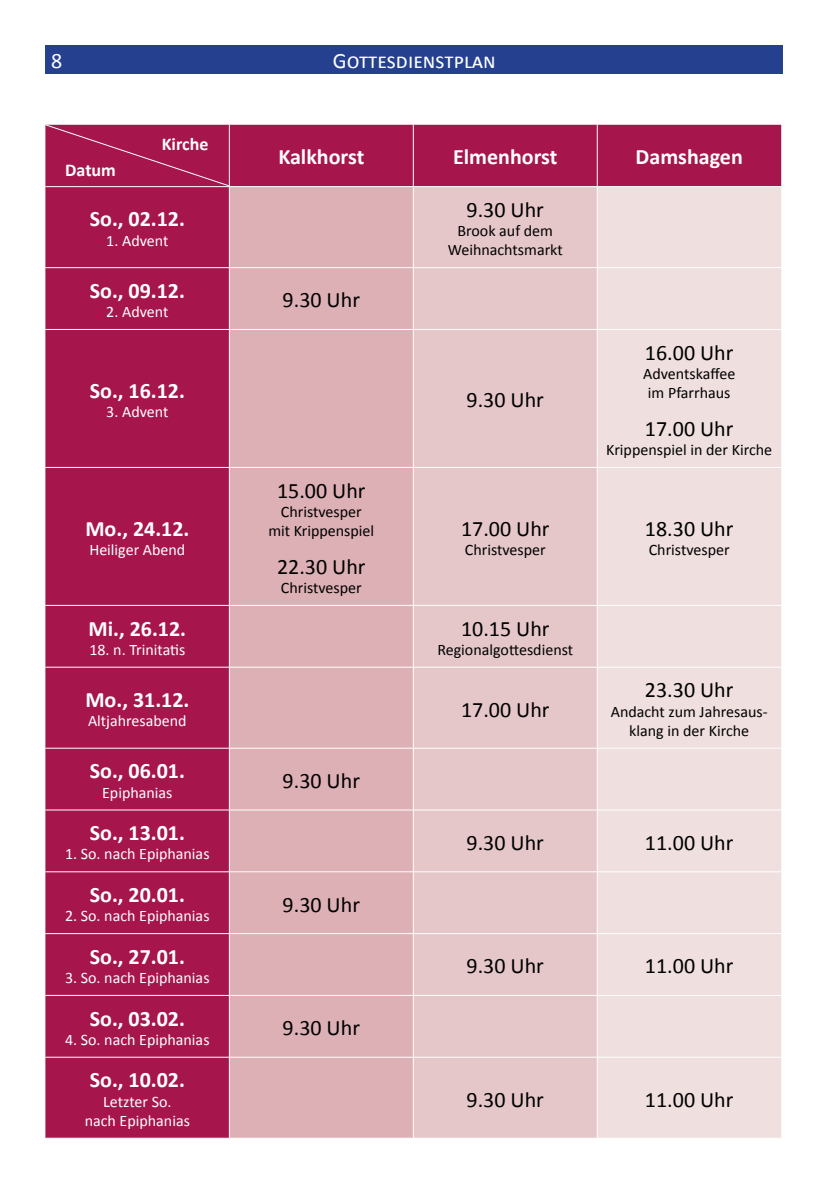
<style>
.page{position:relative;width:840px;height:1191px;background:#fff}
.page>*{position:absolute;margin:0;border:0;box-sizing:border-box;transform-origin:0 0}
.t1{font:22px "Calibri";color:#000}
.t2{font:700 22px "Calibri";color:#fff}
.t3{font:22px "Calibri";color:#fff}
.t4{font:700 18px "Calibri";color:#fff}
.t5{font:16px/19.2px "Calibri";color:#000;text-align:center}
.t6{font:16px/19.2px "Calibri";color:#fff;text-align:center}
</style>
<div class="page">
<div style="left:45px;top:45px;width:737px;height:29px;background:#25408f"></div>
<div style="left:45px;top:125px;width:735px;height:1012px;background:#a6164c"></div>
<div style="left:230px;top:187px;width:182px;height:950px;background:#dcb0b4"></div>
<div style="left:413px;top:187px;width:183px;height:950px;background:#e5c7c9"></div>
<div style="left:597px;top:187px;width:183px;height:950px;background:#efdfdf"></div>
<hr style="left:229px;top:187px;width:1px;height:80px;background:#fff">
<hr style="left:412px;top:187px;width:1px;height:80px;background:#fff">
<hr style="left:596px;top:187px;width:1px;height:80px;background:#fff">
<hr style="left:45px;top:267px;width:184px;height:1px;background:#fff">
<hr style="left:229px;top:267px;width:184px;height:1px;background:#fff">
<hr style="left:229px;top:268px;width:1px;height:61px;background:#fff">
<hr style="left:413px;top:267px;width:184px;height:1px;background:#fff">
<hr style="left:412px;top:268px;width:1px;height:61px;background:#fff">
<hr style="left:597px;top:267px;width:183px;height:1px;background:#fff">
<hr style="left:596px;top:268px;width:1px;height:61px;background:#fff">
<hr style="left:45px;top:329px;width:184px;height:1px;background:#fff">
<hr style="left:229px;top:329px;width:184px;height:1px;background:#fff">
<hr style="left:229px;top:330px;width:1px;height:137px;background:#fff">
<hr style="left:413px;top:329px;width:184px;height:1px;background:#fff">
<hr style="left:412px;top:330px;width:1px;height:137px;background:#fff">
<hr style="left:597px;top:329px;width:183px;height:1px;background:#fff">
<hr style="left:596px;top:330px;width:1px;height:137px;background:#fff">
<hr style="left:45px;top:467px;width:184px;height:1px;background:#fff">
<hr style="left:229px;top:467px;width:184px;height:1px;background:#fff">
<hr style="left:229px;top:468px;width:1px;height:137px;background:#fff">
<hr style="left:413px;top:467px;width:184px;height:1px;background:#fff">
<hr style="left:412px;top:468px;width:1px;height:137px;background:#fff">
<hr style="left:597px;top:467px;width:183px;height:1px;background:#fff">
<hr style="left:596px;top:468px;width:1px;height:137px;background:#fff">
<hr style="left:45px;top:605px;width:184px;height:1px;background:#fff">
<hr style="left:229px;top:605px;width:184px;height:1px;background:#fff">
<hr style="left:229px;top:606px;width:1px;height:60px;background:#fff">
<hr style="left:413px;top:605px;width:184px;height:1px;background:#fff">
<hr style="left:412px;top:606px;width:1px;height:60px;background:#fff">
<hr style="left:597px;top:605px;width:183px;height:1px;background:#fff">
<hr style="left:596px;top:606px;width:1px;height:60px;background:#fff">
<hr style="left:45px;top:666px;width:184px;height:1px;background:#fff">
<hr style="left:229px;top:666px;width:184px;height:1px;background:#fff">
<hr style="left:229px;top:667px;width:1px;height:80px;background:#fff">
<hr style="left:413px;top:666px;width:184px;height:1px;background:#fff">
<hr style="left:412px;top:667px;width:1px;height:80px;background:#fff">
<hr style="left:597px;top:666px;width:183px;height:1px;background:#fff">
<hr style="left:596px;top:667px;width:1px;height:80px;background:#fff">
<hr style="left:45px;top:747px;width:184px;height:1px;background:#fff">
<hr style="left:229px;top:747px;width:184px;height:1px;background:#fff">
<hr style="left:229px;top:748px;width:1px;height:61px;background:#fff">
<hr style="left:413px;top:747px;width:184px;height:1px;background:#fff">
<hr style="left:412px;top:748px;width:1px;height:61px;background:#fff">
<hr style="left:597px;top:747px;width:183px;height:1px;background:#fff">
<hr style="left:596px;top:748px;width:1px;height:61px;background:#fff">
<hr style="left:45px;top:809px;width:184px;height:1px;background:#fff">
<hr style="left:229px;top:809px;width:184px;height:1px;background:#fff">
<hr style="left:229px;top:810px;width:1px;height:61px;background:#fff">
<hr style="left:413px;top:809px;width:184px;height:1px;background:#fff">
<hr style="left:412px;top:810px;width:1px;height:61px;background:#fff">
<hr style="left:597px;top:809px;width:183px;height:1px;background:#fff">
<hr style="left:596px;top:810px;width:1px;height:61px;background:#fff">
<hr style="left:45px;top:871px;width:184px;height:1px;background:#fff">
<hr style="left:229px;top:871px;width:184px;height:1px;background:#fff">
<hr style="left:229px;top:872px;width:1px;height:61px;background:#fff">
<hr style="left:413px;top:871px;width:184px;height:1px;background:#fff">
<hr style="left:412px;top:872px;width:1px;height:61px;background:#fff">
<hr style="left:597px;top:871px;width:183px;height:1px;background:#fff">
<hr style="left:596px;top:872px;width:1px;height:61px;background:#fff">
<hr style="left:412px;top:125px;width:1px;height:61px;background:#fff">
<hr style="left:596px;top:125px;width:1px;height:61px;background:#fff">
<hr style="left:229px;top:186px;width:184px;height:1px;background:#fff">
<hr style="left:413px;top:186px;width:184px;height:1px;background:#fff">
<hr style="left:597px;top:186px;width:183px;height:1px;background:#fff">
<hr style="left:45px;top:933px;width:184px;height:1px;background:#fff">
<hr style="left:229px;top:933px;width:184px;height:1px;background:#fff">
<hr style="left:229px;top:934px;width:1px;height:61px;background:#fff">
<hr style="left:413px;top:933px;width:184px;height:1px;background:#fff">
<hr style="left:412px;top:934px;width:1px;height:61px;background:#fff">
<hr style="left:597px;top:933px;width:183px;height:1px;background:#fff">
<hr style="left:596px;top:934px;width:1px;height:61px;background:#fff">
<hr style="left:45px;top:995px;width:184px;height:1px;background:#fff">
<hr style="left:229px;top:995px;width:184px;height:1px;background:#fff">
<hr style="left:229px;top:996px;width:1px;height:60px;background:#fff">
<hr style="left:413px;top:995px;width:184px;height:1px;background:#fff">
<hr style="left:412px;top:996px;width:1px;height:60px;background:#fff">
<hr style="left:597px;top:995px;width:183px;height:1px;background:#fff">
<hr style="left:596px;top:996px;width:1px;height:60px;background:#fff">
<hr style="left:45px;top:1056px;width:184px;height:1px;background:#fff">
<hr style="left:229px;top:1056px;width:184px;height:1px;background:#fff">
<hr style="left:229px;top:1057px;width:1px;height:80px;background:#fff">
<hr style="left:413px;top:1056px;width:184px;height:1px;background:#fff">
<hr style="left:412px;top:1057px;width:1px;height:80px;background:#fff">
<hr style="left:597px;top:1056px;width:183px;height:1px;background:#fff">
<hr style="left:596px;top:1057px;width:1px;height:80px;background:#fff">
<svg style="left:45px;top:124px;width:186px;height:63px;background:#a25"></svg>
<h1 class="t3" style="left:51px;top:47px;width:13px">8</h1>
<h1 class="t3" style="left:333px;top:47px;width:164px">Gottesdienstplan</h1>
<p class="t4" style="left:65px;top:159px;width:52px">Datum</p>
<p class="t4" style="left:162px;top:133px;width:48px">Kirche</p>
<h1 class="t2" style="left:90px;top:205px;width:97px">So., 02.12.</h1>
<p class="t6" style="left:106px;top:230px;width:64px">1. Advent</p>
<h1 class="t2" style="left:90px;top:277px;width:97px">So., 09.12.</h1>
<p class="t6" style="left:106px;top:301px;width:64px">2. Advent</p>
<h1 class="t2" style="left:90px;top:377px;width:97px">So., 16.12.</h1>
<p class="t6" style="left:106px;top:401px;width:64px">3. Advent</p>
<h1 class="t2" style="left:85px;top:514px;width:105px">Mo., 24.12.</h1>
<p class="t6" style="left:89px;top:539px;width:97px">Heiliger Abend</p>
<h1 class="t2" style="left:88px;top:614px;width:99px">Mi., 26.12.</h1>
<p class="t6" style="left:89px;top:639px;width:97px">18. n. Trinitatis</p>
<h1 class="t2" style="left:85px;top:686px;width:105px">Mo., 31.12.</h1>
<p class="t6" style="left:88px;top:710px;width:100px">Altjahresabend</p>
<h1 class="t2" style="left:90px;top:757px;width:97px">So., 06.01.</h1>
<p class="t6" style="left:102px;top:782px;width:72px">Epiphanias</p>
<h1 class="t2" style="left:90px;top:819px;width:97px">So., 13.01.</h1>
<p class="t6" style="left:65px;top:843px;width:146px">1. So. nach Epiphanias</p>
<h1 class="t2" style="left:90px;top:881px;width:97px">So., 20.01.</h1>
<p class="t6" style="left:65px;top:905px;width:146px">2. So. nach Epiphanias</p>
<h1 class="t2" style="left:90px;top:942px;width:97px">So., 27.01.</h1>
<p class="t6" style="left:65px;top:967px;width:146px">3. So. nach Epiphanias</p>
<h1 class="t2" style="left:90px;top:1004px;width:97px">So., 03.02.</h1>
<p class="t6" style="left:65px;top:1029px;width:146px">4. So. nach Epiphanias</p>
<h1 class="t2" style="left:278px;top:143px;width:87px">Kalkhorst</h1>
<h1 class="t2" style="left:453px;top:143px;width:106px">Elmenhorst</h1>
<h1 class="t2" style="left:635px;top:143px;width:109px">Damshagen</h1>
<h1 class="t1" style="left:282px;top:286px;width:79px">9.30 Uhr</h1>
<h1 class="t1" style="left:277px;top:476px;width:90px">15.00 Uhr</h1>
<p class="t5" style="left:268px;top:501px;width:107px">Christvesper mit Krippenspiel</p>
<h1 class="t1" style="left:277px;top:553px;width:90px">22.30 Uhr</h1>
<p class="t5" style="left:281px;top:577px;width:82px">Christvesper</p>
<h1 class="t1" style="left:282px;top:767px;width:79px">9.30 Uhr</h1>
<h1 class="t1" style="left:282px;top:890px;width:79px">9.30 Uhr</h1>
<h1 class="t1" style="left:282px;top:1014px;width:79px">9.30 Uhr</h1>
<h1 class="t1" style="left:466px;top:196px;width:79px">9.30 Uhr</h1>
<p class="t5" style="left:447px;top:220px;width:116px">Brook auf dem<br>Weihnachtsmarkt</p>
<h1 class="t1" style="left:466px;top:386px;width:79px">9.30 Uhr</h1>
<h1 class="t1" style="left:460px;top:514px;width:90px">17.00 Uhr</h1>
<p class="t5" style="left:464px;top:539px;width:82px">Christvesper</p>
<h1 class="t1" style="left:460px;top:614px;width:90px">10.15 Uhr</h1>
<p class="t5" style="left:437px;top:639px;width:137px">Regionalgottesdienst</p>
<h1 class="t1" style="left:460px;top:695px;width:90px">17.00 Uhr</h1>
<h1 class="t1" style="left:644px;top:338px;width:90px">16.00 Uhr</h1>
<p class="t5" style="left:642px;top:363px;width:94px;text-align:left">Adventskaffee im Pfarrhaus</p>
<h1 class="t1" style="left:644px;top:415px;width:90px">17.00 Uhr</h1>
<p class="t5" style="left:606px;top:439px;width:167px">Krippenspiel in der Kirche</p>
<h1 class="t1" style="left:644px;top:514px;width:90px">18.30 Uhr</h1>
<p class="t5" style="left:648px;top:539px;width:82px">Christvesper</p>
<h1 class="t1" style="left:644px;top:676px;width:90px">23.30 Uhr</h1>
<p class="t5" style="left:610px;top:701px;width:158px">Andacht zum Jahresaus&shy;klang in der Kirche</p>
<h1 class="t1" style="left:466px;top:828px;width:79px">9.30 Uhr</h1>
<h1 class="t1" style="left:644px;top:828px;width:90px">11.00 Uhr</h1>
<h1 class="t1" style="left:466px;top:952px;width:79px">9.30 Uhr</h1>
<h1 class="t1" style="left:644px;top:952px;width:90px">11.00 Uhr</h1>
<h1 class="t2" style="left:90px;top:1066px;width:97px">So., 10.02.</h1>
<p class="t6" style="left:85px;top:1090px;width:107px">Letzter So.<br>nach Epiphanias</p>
<h1 class="t1" style="left:466px;top:1085px;width:79px">9.30 Uhr</h1>
<h1 class="t1" style="left:644px;top:1085px;width:90px">11.00 Uhr</h1>
</div>
